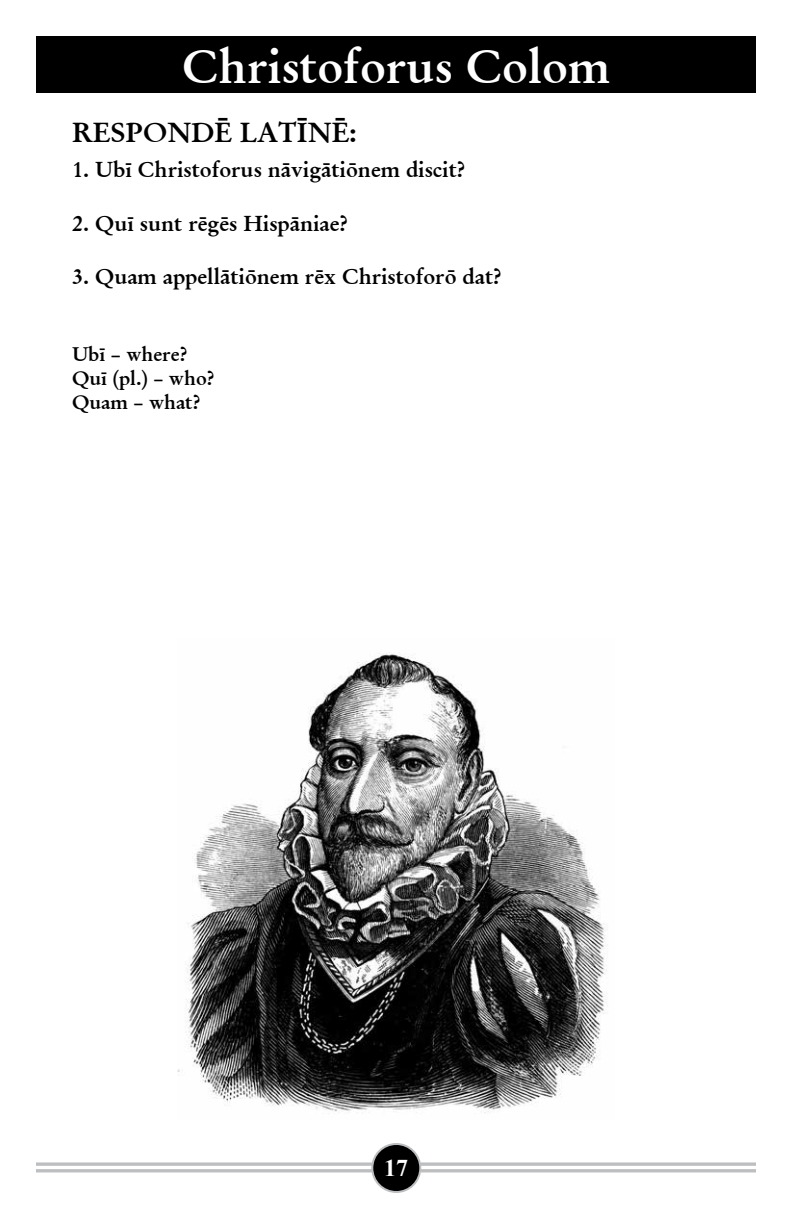
<style>
.page{position:relative;width:792px;height:1224px;background:#fff}
.page>*{position:absolute;margin:0;border:0;box-sizing:border-box;transform-origin:0 0}
.t1{font:48px "Garamond Macron Bold By Paul Kennett";color:#fff}
.t2{font:28px "Garamond Macron Bold By Paul Kennett";color:#000}
.t3{font:700 24px "Times New Roman";color:#fff}
.t4{font:22px "Garamond Macron Bold By Paul Kennett";color:#000}
.t5{font:20px/24px "Garamond Macron Bold By Paul Kennett";color:#000}
</style>
<div class="page">
<div style="left:36px;top:36px;width:720px;height:56px;background:#000"></div>
<svg style="left:36px;top:1162px;width:720px;height:4px;background:#c7c8ca"></svg>
<hr style="left:36px;top:1169px;width:720px;height:3px;background:#bcbec0">
<div style="left:372px;top:1144px;width:48px;height:48px;background:#000;border-radius:50%"></div>
<div style="left:371px;top:1143px;width:50px;height:50px;border:2px solid #bcbec0;border-radius:50%"></div>
<img style="left:178px;top:654px;width:430px;height:459px">
<h1 class="t1" style="left:182px;top:34px;width:429px">Christoforus Colom</h1>
<p class="t2" style="left:72px;top:114px;width:287px">Respondë Latïnë:</p>
<p class="t4" style="left:72px;top:155px;width:395px">1. Ubï Christoforus nävigätiönem discit?</p>
<p class="t4" style="left:72px;top:208px;width:278px">2. Quï sunt rëgës Hispäniae?</p>
<p class="t4" style="left:72px;top:262px;width:431px">3. Quam appellätiönem rëx Christoforö dat?</p>
<p class="t5" style="left:72px;top:342px;width:144px">Ubï – where?<br>Quï (pl.) – who?<br>Quam – what?</p>
<p class="t3" style="left:384px;top:1152px;width:25px">17</p>
</div>
